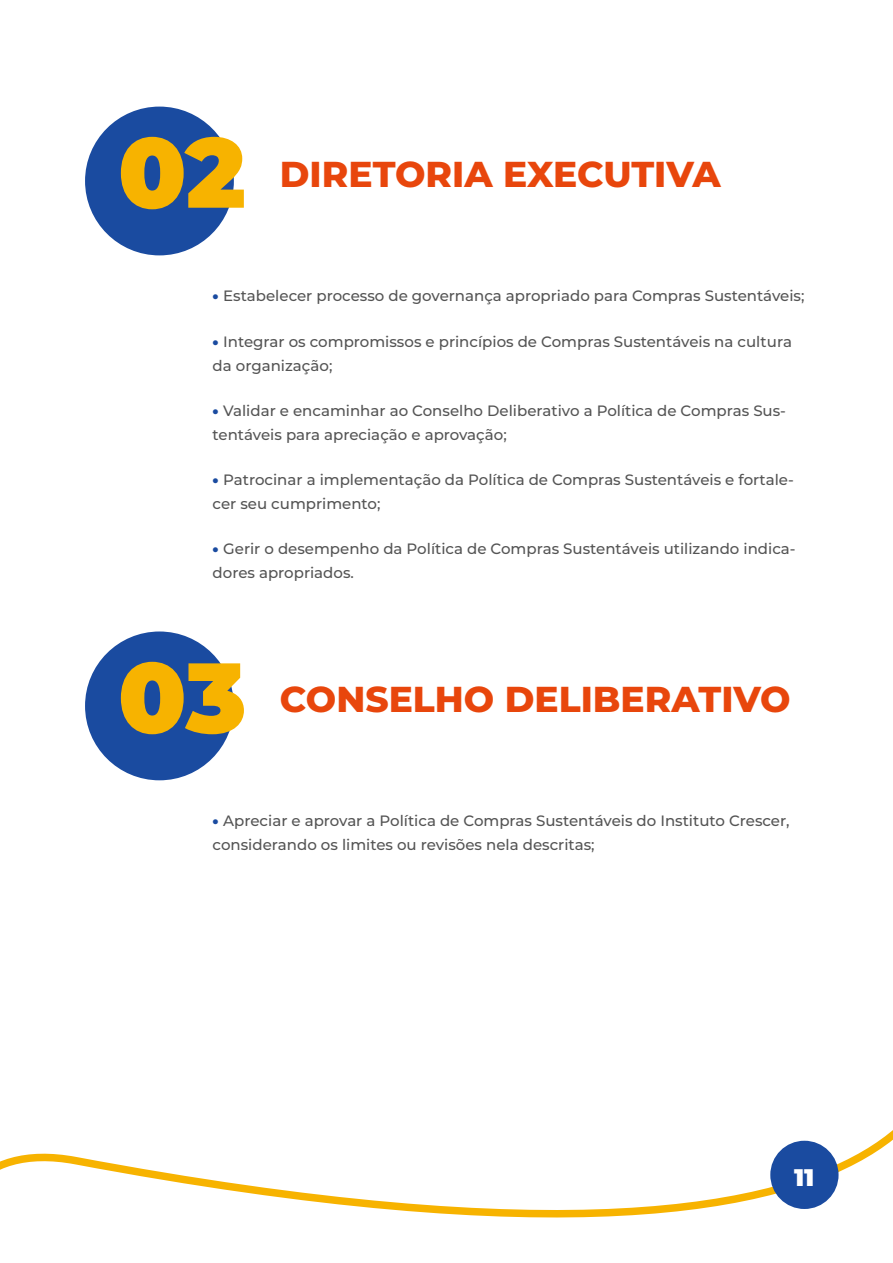
<style>
.page{position:relative;width:893px;height:1263px;background:#fff}
.page>*{position:absolute;margin:0;border:0;box-sizing:border-box;transform-origin:0 0}
.t1{font:900 99px "Montserrat";color:#f7b300}
.t2{font:800 36px "Montserrat";color:#e8460c}
.t3{font:900 24px "Montserrat";color:#fff}
.t4{font:500 15px/24px "Montserrat";color:#545454}
.s1{font-weight:900;color:#1a4ba0}
</style>
<div class="page">
<svg style="left:0;top:1130px;width:893px;height:88px"></svg>
<div style="left:770px;top:1141px;width:68px;height:68px;background:#1a4ba0;border-radius:50%"></div>
<div style="left:85px;top:107px;width:149px;height:148px;background:#1a4ba0;border-radius:50%"></div>
<div style="left:85px;top:631px;width:149px;height:149px;background:#1a4ba0;border-radius:50%"></div>
<h1 class="t1" style="left:118px;top:98px;width:129px">02</h1>
<h2 class="t2" style="left:280px;top:148px;width:442px">DIRETORIA EXECUTIVA</h2>
<p class="t4" style="left:213px;top:283px;width:593px"><span class="s1">•</span> Estabelecer processo de governança apropriado para Compras Sustentáveis;</p>
<p class="t4" style="left:213px;top:329px;width:581px"><span class="s1">•</span> Integrar os compromissos e princípios de Compras Sustentáveis na cultura da organização;</p>
<p class="t4" style="left:213px;top:398px;width:575px"><span class="s1">•</span> Validar e encaminhar ao Conselho Deliberativo a Política de Compras Sus&shy;tentáveis para apreciação e aprovação;</p>
<p class="t4" style="left:213px;top:467px;width:583px"><span class="s1">•</span> Patrocinar a implementação da Política de Compras Sustentáveis e fortale&shy;cer seu cumprimento;</p>
<p class="t4" style="left:213px;top:536px;width:584px"><span class="s1">•</span> Gerir o desempenho da Política de Compras Sustentáveis utilizando indica&shy;dores apropriados.</p>
<h1 class="t1" style="left:118px;top:623px;width:130px">03</h1>
<h2 class="t2" style="left:280px;top:673px;width:512px">CONSELHO DELIBERATIVO</h2>
<p class="t4" style="left:213px;top:808px;width:578px"><span class="s1">•</span> Apreciar e aprovar a Política de Compras Sustentáveis do Instituto Crescer, considerando os limites ou revisões nela descritas;</p>
<h3 class="t3" style="left:794px;top:1160px;width:22px">11</h3>
</div>
